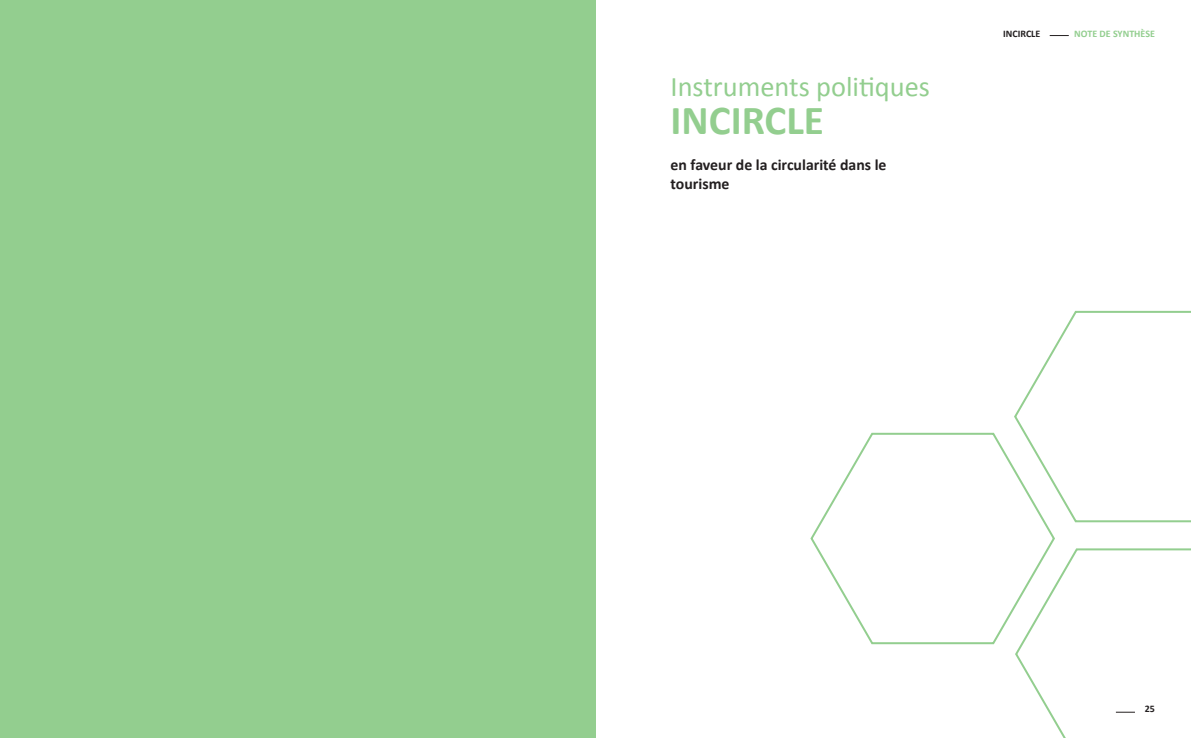
<style>
.page{position:relative;width:1191px;height:738px;background:#fff}
.page>*{position:absolute;margin:0;border:0;box-sizing:border-box;transform-origin:0 0}
.t1{font:700 41.3px "Calibri";color:#93ce8f}
.t2{font:28.4px "Calibri";color:#93ce8f}
.t3{font:700 15.8px/19px "Calibri";color:#231f20}
.t4{font:700 10px "Calibri";color:#93ce8f}
.t5{font:700 10px "Calibri";color:#231f20}
</style>
<div class="page">
<svg style="left:1049px;top:35px;width:19px;height:1px"></svg>
<div style="left:0;top:0;width:595px;height:737px;background:#93ce8f"></div>
<svg style="left:1015px;top:548px;width:176px;height:189px"></svg>
<svg style="left:1014px;top:310px;width:177px;height:213px"></svg>
<svg style="left:810px;top:430px;width:246px;height:214px"></svg>
<h2 class="t2" style="left:670px;top:69px;width:261px">Instruments politiques</h2>
<h1 class="t1" style="left:670px;top:93px;width:155px">INCIRCLE</h1>
<p class="t3" style="left:670px;top:155px;width:217px">en faveur de la circularité dans le tourisme</p>
<p class="t5" style="left:1003px;top:27px;width:39px">INCIRCLE</p>
<p class="t4" style="left:1074px;top:27px;width:82px">NOTE DE SYNTHÈSE</p>
<p class="t5" style="left:1144px;top:701px;width:12px">25</p>
</div>
